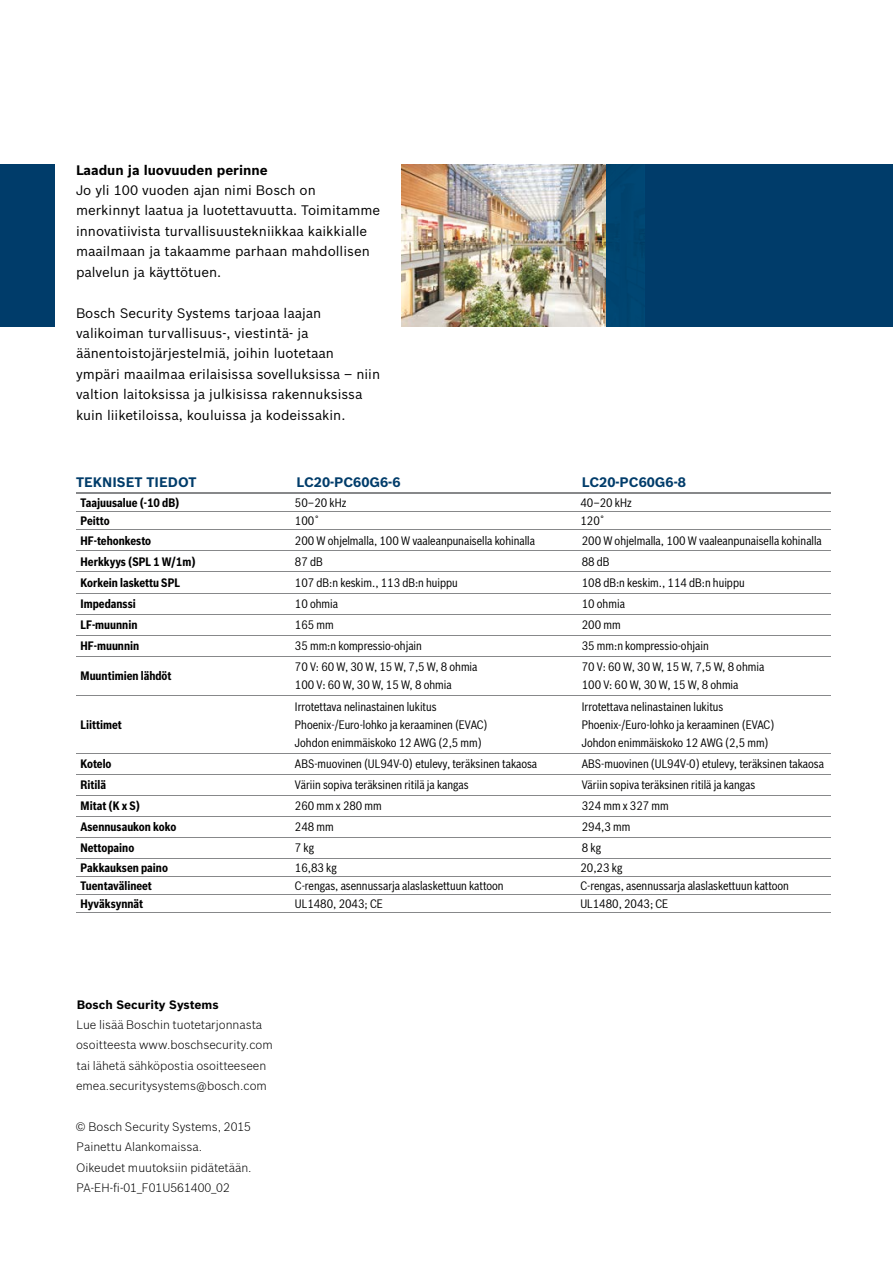
<style>
.page{position:relative;width:893px;height:1263px;background:#fff}
.page>*{position:absolute;margin:0;border:0;box-sizing:border-box;transform-origin:0 0}
.t1{font:13.5px/20.4px "Bosch Sans";color:#000}
.t2{font:700 13.5px "Bosch Sans";color:#003c6a}
.t3{font:700 13.5px "Bosch Sans";color:#000}
.t4{font:12px/18.3px "Bosch Sans Cond";color:#000}
.t5{font:300 12px/20.4px "Bosch Sans";color:#000}
.t6{font:700 12px "Bosch Sans Cond";color:#000}
.t7{font:700 12px "Bosch Sans";color:#000}
</style>
<div class="page">
<div style="left:0;top:164px;width:54px;height:162px;background:#003c6a"></div>
<img style="left:402px;top:164px;width:205px;height:162px">
<div style="left:607px;top:164px;width:39px;height:162px;background:#004570"></div>
<div style="left:646px;top:164px;width:247px;height:162px;background:#003c6a"></div>
<hr style="left:76px;top:492px;width:214px;height:1px;background:#87888a">
<hr style="left:290px;top:492px;width:286px;height:1px;background:#87888a">
<hr style="left:576px;top:492px;width:255px;height:1px;background:#87888a">
<hr style="left:76px;top:511px;width:214px;height:1px;background:#87888a">
<hr style="left:290px;top:511px;width:286px;height:1px;background:#87888a">
<hr style="left:576px;top:511px;width:255px;height:1px;background:#87888a">
<hr style="left:76px;top:529px;width:214px;height:1px;background:#87888a">
<hr style="left:290px;top:529px;width:286px;height:1px;background:#87888a">
<hr style="left:576px;top:529px;width:255px;height:1px;background:#87888a">
<hr style="left:76px;top:551px;width:214px;height:1px;background:#87888a">
<hr style="left:290px;top:551px;width:286px;height:1px;background:#87888a">
<hr style="left:576px;top:551px;width:255px;height:1px;background:#87888a">
<hr style="left:76px;top:572px;width:214px;height:1px;background:#87888a">
<hr style="left:290px;top:572px;width:286px;height:1px;background:#87888a">
<hr style="left:576px;top:572px;width:255px;height:1px;background:#87888a">
<hr style="left:76px;top:593px;width:214px;height:1px;background:#87888a">
<hr style="left:290px;top:593px;width:286px;height:1px;background:#87888a">
<hr style="left:576px;top:593px;width:255px;height:1px;background:#87888a">
<hr style="left:76px;top:614px;width:214px;height:1px;background:#87888a">
<hr style="left:290px;top:614px;width:286px;height:1px;background:#87888a">
<hr style="left:576px;top:614px;width:255px;height:1px;background:#87888a">
<hr style="left:76px;top:635px;width:214px;height:1px;background:#87888a">
<hr style="left:290px;top:635px;width:286px;height:1px;background:#87888a">
<hr style="left:576px;top:635px;width:255px;height:1px;background:#87888a">
<hr style="left:76px;top:656px;width:214px;height:1px;background:#87888a">
<hr style="left:290px;top:656px;width:286px;height:1px;background:#87888a">
<hr style="left:576px;top:656px;width:255px;height:1px;background:#87888a">
<hr style="left:76px;top:695px;width:214px;height:1px;background:#87888a">
<hr style="left:290px;top:695px;width:286px;height:1px;background:#87888a">
<hr style="left:576px;top:695px;width:255px;height:1px;background:#87888a">
<hr style="left:76px;top:753px;width:214px;height:1px;background:#87888a">
<hr style="left:290px;top:753px;width:286px;height:1px;background:#87888a">
<hr style="left:576px;top:753px;width:255px;height:1px;background:#87888a">
<hr style="left:76px;top:774px;width:214px;height:1px;background:#87888a">
<hr style="left:290px;top:774px;width:286px;height:1px;background:#87888a">
<hr style="left:576px;top:774px;width:255px;height:1px;background:#87888a">
<hr style="left:76px;top:795px;width:214px;height:1px;background:#87888a">
<hr style="left:290px;top:795px;width:286px;height:1px;background:#87888a">
<hr style="left:576px;top:795px;width:255px;height:1px;background:#87888a">
<hr style="left:76px;top:816px;width:214px;height:1px;background:#87888a">
<hr style="left:290px;top:816px;width:286px;height:1px;background:#87888a">
<hr style="left:576px;top:816px;width:255px;height:1px;background:#87888a">
<hr style="left:76px;top:837px;width:214px;height:1px;background:#87888a">
<hr style="left:290px;top:837px;width:286px;height:1px;background:#87888a">
<hr style="left:576px;top:837px;width:255px;height:1px;background:#87888a">
<hr style="left:76px;top:858px;width:214px;height:1px;background:#87888a">
<hr style="left:290px;top:858px;width:286px;height:1px;background:#87888a">
<hr style="left:576px;top:858px;width:255px;height:1px;background:#87888a">
<hr style="left:76px;top:876px;width:214px;height:1px;background:#87888a">
<hr style="left:290px;top:876px;width:286px;height:1px;background:#87888a">
<hr style="left:576px;top:876px;width:255px;height:1px;background:#87888a">
<hr style="left:76px;top:894px;width:214px;height:1px;background:#87888a">
<hr style="left:290px;top:894px;width:286px;height:1px;background:#87888a">
<hr style="left:576px;top:894px;width:255px;height:1px;background:#87888a">
<hr style="left:76px;top:912px;width:214px;height:1px;background:#87888a">
<hr style="left:290px;top:912px;width:286px;height:1px;background:#87888a">
<hr style="left:576px;top:912px;width:255px;height:1px;background:#87888a">
<p class="t3" style="left:76px;top:160px;width:193px">Laadun ja luovuuden perinne</p>
<p class="t1" style="left:76px;top:179px;width:306px">Jo yli 100 vuoden ajan nimi Bosch on merkinnyt laatua ja luotettavuutta. Toimitamme innovatiivista turvallisuustekniikkaa kaikkialle maailmaan ja takaamme parhaan mahdollisen palvelun ja käyttötuen.</p>
<p class="t1" style="left:76px;top:302px;width:306px">Bosch Security Systems tarjoaa laajan valikoiman turvallisuus-, viestintä- ja äänentoistojärjestelmiä, joihin luotetaan ympäri maailmaa erilaisissa sovelluksissa – niin valtion laitoksissa ja julkisissa rakennuksissa kuin liiketiloissa, kouluissa ja kodeissakin.</p>
<p class="t2" style="left:76px;top:472px;width:122px">TEKNISET TIEDOT</p>
<p class="t2" style="left:296px;top:472px;width:106px">LC20-PC60G6-6</p>
<p class="t2" style="left:582px;top:472px;width:106px">LC20-PC60G6-8</p>
<p class="t6" style="left:81px;top:494px;width:100px">Taajuusalue (-10 dB)</p>
<p class="t4" style="left:295px;top:493px;width:53px">50–20 kHz</p>
<p class="t4" style="left:580px;top:493px;width:53px">40–20 kHz</p>
<p class="t6" style="left:81px;top:512px;width:31px">Peitto</p>
<p class="t4" style="left:295px;top:511px;width:26px">100˚</p>
<p class="t4" style="left:580px;top:511px;width:26px">120˚</p>
<p class="t6" style="left:81px;top:532px;width:72px">HF-tehonkesto</p>
<p class="t4" style="left:295px;top:531px;width:242px">200 W ohjelmalla, 100 W vaaleanpunaisella kohinalla</p>
<p class="t4" style="left:582px;top:531px;width:242px">200 W ohjelmalla, 100 W vaaleanpunaisella kohinalla</p>
<p class="t6" style="left:81px;top:553px;width:117px">Herkkyys (SPL 1 W/1m)</p>
<p class="t4" style="left:295px;top:552px;width:29px">87 dB</p>
<p class="t4" style="left:582px;top:552px;width:29px">88 dB</p>
<p class="t6" style="left:81px;top:574px;width:101px">Korkein laskettu SPL</p>
<p class="t4" style="left:295px;top:573px;width:164px">107 dB:n keskim., 113 dB:n huippu</p>
<p class="t4" style="left:582px;top:573px;width:164px">108 dB:n keskim., 114 dB:n huippu</p>
<p class="t6" style="left:81px;top:595px;width:57px">Impedanssi</p>
<p class="t4" style="left:295px;top:594px;width:45px">10 ohmia</p>
<p class="t4" style="left:582px;top:594px;width:45px">10 ohmia</p>
<p class="t6" style="left:81px;top:616px;width:58px">LF-muunnin</p>
<p class="t4" style="left:295px;top:615px;width:40px">165 mm</p>
<p class="t4" style="left:582px;top:615px;width:40px">200 mm</p>
<p class="t6" style="left:81px;top:637px;width:60px">HF-muunnin</p>
<p class="t4" style="left:295px;top:636px;width:129px">35 mm:n kompressio-ohjain</p>
<p class="t4" style="left:582px;top:636px;width:129px">35 mm:n kompressio-ohjain</p>
<p class="t6" style="left:81px;top:667px;width:92px">Muuntimien lähdöt</p>
<p class="t4" style="left:295px;top:657px;width:184px">70 V: 60 W, 30 W, 15 W, 7,5 W, 8 ohmia<br>100 V: 60 W, 30 W, 15 W, 8 ohmia</p>
<p class="t4" style="left:582px;top:657px;width:184px">70 V: 60 W, 30 W, 15 W, 7,5 W, 8 ohmia<br>100 V: 60 W, 30 W, 15 W, 8 ohmia</p>
<p class="t6" style="left:81px;top:715px;width:43px">Liittimet</p>
<p class="t4" style="left:295px;top:696px;width:194px">Irrotettava nelinastainen lukitus<br>Phoenix-/Euro-lohko ja keraaminen (EVAC)<br>Johdon enimmäiskoko 12 AWG (2,5 mm)</p>
<p class="t4" style="left:582px;top:696px;width:194px">Irrotettava nelinastainen lukitus<br>Phoenix-/Euro-lohko ja keraaminen (EVAC)<br>Johdon enimmäiskoko 12 AWG (2,5 mm)</p>
<p class="t6" style="left:81px;top:755px;width:32px">Kotelo</p>
<p class="t4" style="left:295px;top:754px;width:244px">ABS-muovinen (UL94V-0) etulevy, teräksinen takaosa</p>
<p class="t4" style="left:582px;top:754px;width:244px">ABS-muovinen (UL94V-0) etulevy, teräksinen takaosa</p>
<p class="t6" style="left:81px;top:776px;width:27px">Ritilä</p>
<p class="t4" style="left:295px;top:775px;width:175px">Väriin sopiva teräksinen ritilä ja kangas</p>
<p class="t4" style="left:582px;top:775px;width:175px">Väriin sopiva teräksinen ritilä ja kangas</p>
<p class="t6" style="left:81px;top:797px;width:61px">Mitat (K x S)</p>
<p class="t4" style="left:295px;top:796px;width:88px">260 mm x 280 mm</p>
<p class="t4" style="left:582px;top:796px;width:88px">324 mm x 327 mm</p>
<p class="t6" style="left:81px;top:818px;width:97px">Asennusaukon koko</p>
<p class="t4" style="left:295px;top:817px;width:40px">248 mm</p>
<p class="t4" style="left:582px;top:817px;width:50px">294,3 mm</p>
<p class="t6" style="left:81px;top:839px;width:55px">Nettopaino</p>
<p class="t4" style="left:295px;top:838px;width:21px">7 kg</p>
<p class="t4" style="left:582px;top:838px;width:21px">8 kg</p>
<p class="t6" style="left:81px;top:859px;width:89px">Pakkauksen paino</p>
<p class="t4" style="left:295px;top:857px;width:43px">16,83 kg</p>
<p class="t4" style="left:580px;top:857px;width:43px">20,23 kg</p>
<p class="t6" style="left:81px;top:877px;width:73px">Tuentavälineet</p>
<p class="t4" style="left:295px;top:876px;width:210px">C-rengas, asennussarja alaslaskettuun kattoon</p>
<p class="t4" style="left:580px;top:876px;width:210px">C-rengas, asennussarja alaslaskettuun kattoon</p>
<p class="t6" style="left:81px;top:895px;width:64px">Hyväksynnät</p>
<p class="t4" style="left:295px;top:894px;width:89px">UL1480, 2043; CE</p>
<p class="t4" style="left:580px;top:894px;width:89px">UL1480, 2043; CE</p>
<p class="t7" style="left:77px;top:995px;width:143px">Bosch Security Systems</p>
<p class="t5" style="left:76px;top:1014px;width:198px">Lue lisää Boschin tuotetarjonnasta osoitteesta www.boschsecurity.com tai lähetä sähköpostia osoitteeseen emea.securitysystems@bosch.com</p>
<p class="t5" style="left:76px;top:1116px;width:178px">© Bosch Security Systems, 2015<br>Painettu Alankomaissa.<br>Oikeudet muutoksiin pidätetään.<br>PA-EH-fi-01_F01U561400_02</p>
</div>
